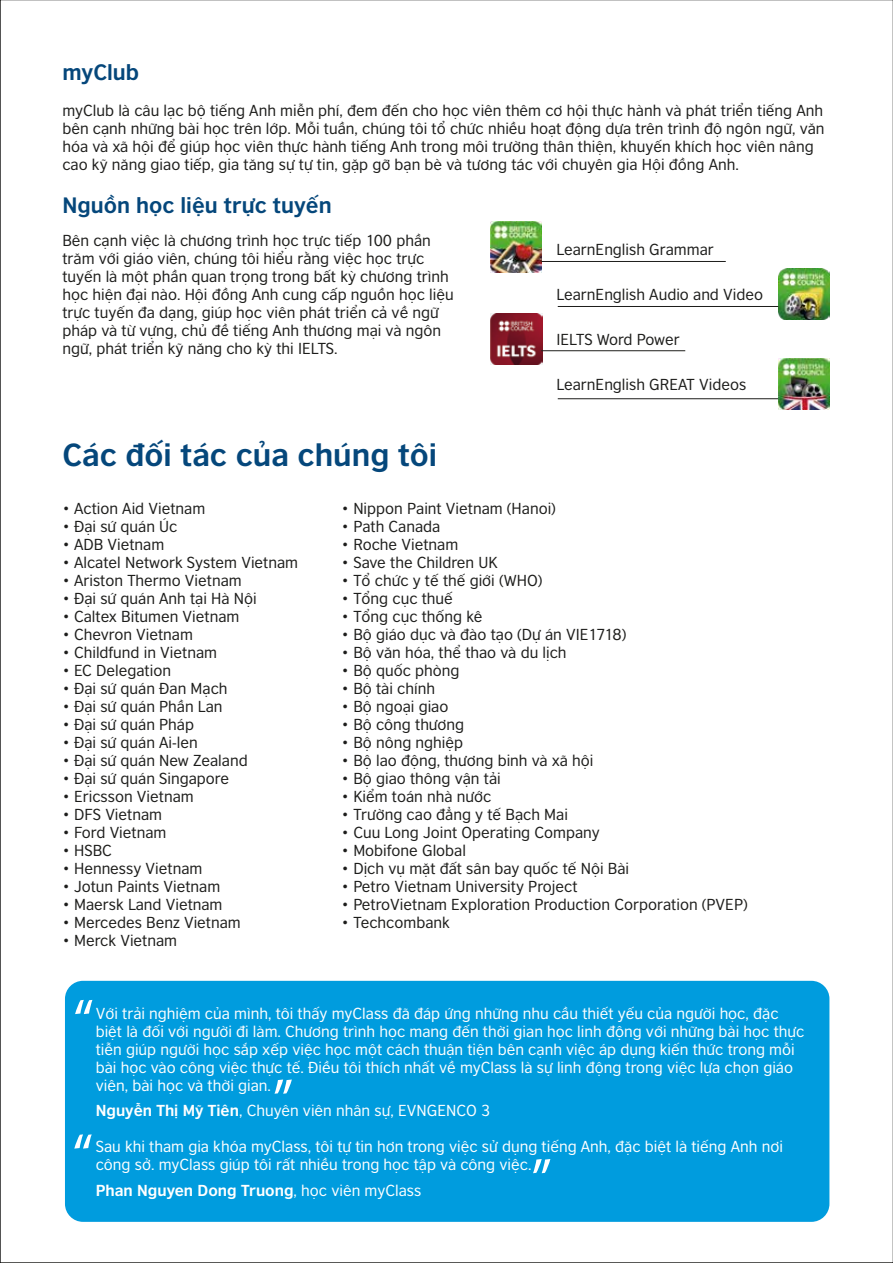
<style>
.page{position:relative;width:893px;height:1263px;background:#fff}
.page>*{position:absolute;margin:0;border:0;box-sizing:border-box;transform-origin:0 0}
.t1{font:58.2px "Myriad Pro";color:#fff}
.t2{font:700 30px "British Council Sans VN";color:#05477b}
.t3{font:700 21px "British Council Sans VN";color:#05477b}
.t4{font:15px/18px "British Council Sans VN";color:#1d1d1b}
.t5{font:15px/18px "British Council Sans VN";color:#fff}
.t6{font:700 15px "British Council Sans VN";color:#fff}
.s1{font-weight:700}
.s2{font-weight:400}
</style>
<div class="page">
<div style="left:65px;top:981px;width:764px;height:241px;background:#009cde;border-radius:18px"></div>
<img style="left:778px;top:269px;width:51px;height:51px">
<img style="left:490px;top:313px;width:52px;height:51px">
<img style="left:490px;top:222px;width:51px;height:51px">
<img style="left:778px;top:358px;width:51px;height:51px">
<hr style="left:541px;top:261px;width:185px;height:1px;background:#1d1d1b">
<hr style="left:558px;top:306px;width:220px;height:1px;background:#1d1d1b">
<hr style="left:558px;top:398px;width:220px;height:1px;background:#1d1d1b">
<hr style="left:541px;top:350px;width:144px;height:1px;background:#1d1d1b">
<h3 class="t3" style="left:62px;top:56px;width:78px">myClub</h3>
<p class="t4" style="left:62px;top:101px;width:764px">myClub là câu lạc bộ tiếng Anh miễn phí, đem đến cho học viên thêm cơ hội thực hành và phát triển tiếng Anh bên cạnh những bài học trên lớp. Mỗi tuần, chúng tôi tổ chức nhiều hoạt động dựa trên trình độ ngôn ngữ, văn hóa và xã hội để giúp học viên thực hành tiếng Anh trong môi trường thân thiện, khuyến khích học viên nâng cao kỹ năng giao tiếp, gia tăng sự tự tin, gặp gỡ bạn bè và tương tác với chuyên gia Hội đồng Anh.</p>
<h3 class="t3" style="left:62px;top:189px;width:271px">Nguồn học liệu trực tuyến</h3>
<p class="t4" style="left:62px;top:231px;width:393px">Bên cạnh việc là chương trình học trực tiếp 100 phần trăm với giáo viên, chúng tôi hiểu rằng việc học trực tuyến là một phần quan trọng trong bất kỳ chương trình học hiện đại nào. Hội đồng Anh cung cấp nguồn học liệu trực tuyến đa dạng, giúp học viên phát triển cả về ngữ pháp và từ vựng, chủ đề tiếng Anh thương mại và ngôn ngữ, phát triển kỹ năng cho kỳ thi IELTS.</p>
<p class="t4" style="left:556px;top:239px;width:159px">LearnEnglish Grammar</p>
<p class="t4" style="left:556px;top:284px;width:208px">LearnEnglish Audio and Video</p>
<p class="t4" style="left:556px;top:329px;width:125px">IELTS Word Power</p>
<p class="t4" style="left:556px;top:374px;width:191px">LearnEnglish GREAT Videos</p>
<h2 class="t2" style="left:62px;top:432px;width:376px">Các đối tác của chúng tôi</h2>
<p class="t4" style="left:62px;top:498px;width:144px">• Action Aid Vietnam</p>
<p class="t4" style="left:62px;top:516px;width:117px">• Đại sứ quán Úc</p>
<p class="t4" style="left:62px;top:534px;width:103px">• ADB Vietnam</p>
<p class="t4" style="left:62px;top:552px;width:237px">• Alcatel Network System Vietnam</p>
<p class="t4" style="left:62px;top:570px;width:181px">• Ariston Thermo Vietnam</p>
<p class="t4" style="left:62px;top:588px;width:196px">• Đại sứ quán Anh tại Hà Nội</p>
<p class="t4" style="left:62px;top:606px;width:178px">• Caltex Bitumen Vietnam</p>
<p class="t4" style="left:62px;top:624px;width:132px">• Chevron Vietnam</p>
<p class="t4" style="left:62px;top:642px;width:156px">• Childfund in Vietnam</p>
<p class="t4" style="left:62px;top:660px;width:110px">• EC Delegation</p>
<p class="t4" style="left:62px;top:678px;width:167px">• Đại sứ quán Đan Mạch</p>
<p class="t4" style="left:62px;top:696px;width:162px">• Đại sứ quán Phần Lan</p>
<p class="t4" style="left:62px;top:714px;width:133px">• Đại sứ quán Pháp</p>
<p class="t4" style="left:62px;top:732px;width:137px">• Đại sứ quán Ai-len</p>
<p class="t4" style="left:62px;top:750px;width:187px">• Đại sứ quán New Zealand</p>
<p class="t4" style="left:62px;top:768px;width:168px">• Đại sứ quán Singapore</p>
<p class="t4" style="left:62px;top:786px;width:133px">• Ericsson Vietnam</p>
<p class="t4" style="left:62px;top:804px;width:101px">• DFS Vietnam</p>
<p class="t4" style="left:62px;top:822px;width:106px">• Ford Vietnam</p>
<p class="t4" style="left:62px;top:840px;width:51px">• HSBC</p>
<p class="t4" style="left:62px;top:858px;width:141px">• Hennessy Vietnam</p>
<p class="t4" style="left:62px;top:876px;width:159px">• Jotun Paints Vietnam</p>
<p class="t4" style="left:62px;top:894px;width:162px">• Maersk Land Vietnam</p>
<p class="t4" style="left:62px;top:912px;width:180px">• Mercedes Benz Vietnam</p>
<p class="t4" style="left:62px;top:930px;width:116px">• Merck Vietnam</p>
<p class="t4" style="left:342px;top:498px;width:216px">• Nippon Paint Vietnam (Hanoi)</p>
<p class="t4" style="left:342px;top:516px;width:100px">• Path Canada</p>
<p class="t4" style="left:342px;top:534px;width:118px">• Roche Vietnam</p>
<p class="t4" style="left:342px;top:552px;width:158px">• Save the Children UK</p>
<p class="t4" style="left:342px;top:570px;width:202px">• Tổ chức y tế thế giới (WHO)</p>
<p class="t4" style="left:342px;top:588px;width:113px">• Tổng cục thuế</p>
<p class="t4" style="left:342px;top:606px;width:142px">• Tổng cục thống kê</p>
<p class="t4" style="left:342px;top:624px;width:286px">• Bộ giáo dục và đào tạo (Dự án VIE1718)</p>
<p class="t4" style="left:342px;top:642px;width:227px">• Bộ văn hóa, thể thao và du lịch</p>
<p class="t4" style="left:342px;top:660px;width:119px">• Bộ quốc phòng</p>
<p class="t4" style="left:342px;top:678px;width:95px">• Bộ tài chính</p>
<p class="t4" style="left:342px;top:696px;width:108px">• Bộ ngoại giao</p>
<p class="t4" style="left:342px;top:714px;width:124px">• Bộ công thương</p>
<p class="t4" style="left:342px;top:732px;width:123px">• Bộ nông nghiệp</p>
<p class="t4" style="left:342px;top:750px;width:253px">• Bộ lao động, thương binh và xã hội</p>
<p class="t4" style="left:342px;top:768px;width:161px">• Bộ giao thông vận tải</p>
<p class="t4" style="left:342px;top:786px;width:151px">• Kiểm toán nhà nước</p>
<p class="t4" style="left:342px;top:804px;width:228px">• Trường cao đẳng y tế Bạch Mai</p>
<p class="t4" style="left:342px;top:822px;width:260px">• Cuu Long Joint Operating Company</p>
<p class="t4" style="left:342px;top:840px;width:126px">• Mobifone Global</p>
<p class="t4" style="left:342px;top:858px;width:289px">• Dịch vụ mặt đất sân bay quốc tế Nội Bài</p>
<p class="t4" style="left:342px;top:876px;width:237px">• Petro Vietnam University Project</p>
<p class="t4" style="left:342px;top:894px;width:408px">• PetroVietnam Exploration Production Corporation (PVEP)</p>
<p class="t4" style="left:342px;top:912px;width:110px">• Techcombank</p>
<h1 class="t1" style="left:73px;top:984px;width:22px">“</h1>
<p class="t5" style="left:96px;top:1003px;width:710px">Với trải nghiệm của mình, tôi thấy myClass đã đáp ứng những nhu cầu thiết yếu của người học, đặc biệt là đối với người đi làm. Chương trình học mang đến thời gian học linh động với những bài học thực tiễn giúp người học sắp xếp việc học một cách thuận tiện bên cạnh việc áp dụng kiến thức trong mỗi bài học vào công việc thực tế. Điều tôi thích nhất về myClass là sự linh động trong việc lựa chọn giáo viên, bài học và thời gian.</p>
<p class="t5" style="left:96px;top:1101px;width:396px"><span class="s1">Nguyễn Thị Mỹ Tiên</span>, Chuyên viên nhân sự, EVNGENCO 3</p>
<p class="t5" style="left:96px;top:1137px;width:689px">Sau khi tham gia khóa myClass, tôi tự tin hơn trong việc sử dụng tiếng Anh, đặc biệt là tiếng Anh nơi công sở. myClass giúp tôi rất nhiều trong học tập và công việc.</p>
<p class="t6" style="left:96px;top:1179px;width:327px">Phan Nguyen Dong Truong<span class="s2">, học viên myClass</span></p>
<h1 class="t1" style="left:294px;top:1109px;width:22px;rotate:-180deg">“</h1>
<h1 class="t1" style="left:72px;top:1119px;width:22px">“</h1>
<h1 class="t1" style="left:552px;top:1189px;width:22px;rotate:-180deg">“</h1>
</div>
